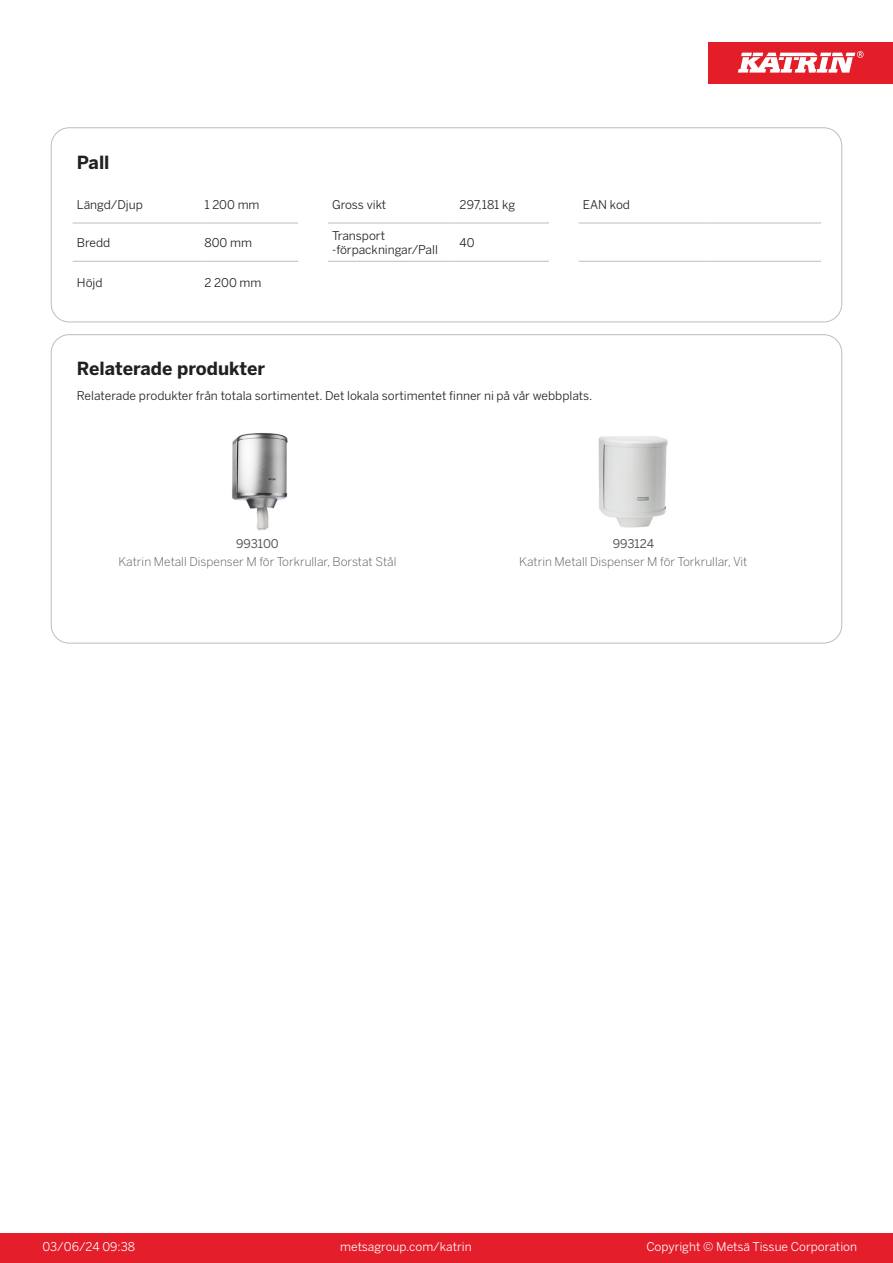
<style>
.page{position:relative;width:893px;height:1263px;background:#fff}
.page>*{position:absolute;margin:0;border:0;box-sizing:border-box;transform-origin:0 0}
.T_TableHeader{font:700 18px "Benton Sans";color:#231f20}
.T_TableBody{font:12px "Benton Sans";color:#231f20}
.T_RelatedName{font:300 12px "Benton Sans";color:#57585a}
.t1{font:12px "Benton Sans";color:#fff}
.T_RelatedCode{font:12px "Benton Sans";color:#57585a}
</style>
<div class="page">
<div style="left:0;top:1233px;width:893px;height:30px;background:#e41e2b"></div>
<div style="left:708px;top:43px;width:185px;height:41px;background:#e31e28"></div>
<svg style="left:738px;top:51px;width:126px;height:22px"></svg>
<hr style="left:73px;top:223px;width:127px;height:1px;background:#bcbdc0">
<hr style="left:200px;top:223px;width:98px;height:1px;background:#bcbdc0">
<hr style="left:328px;top:223px;width:127px;height:1px;background:#bcbdc0">
<hr style="left:455px;top:223px;width:94px;height:1px;background:#bcbdc0">
<hr style="left:579px;top:223px;width:127px;height:1px;background:#bcbdc0">
<hr style="left:706px;top:223px;width:115px;height:1px;background:#bcbdc0">
<hr style="left:73px;top:261px;width:127px;height:1px;background:#bcbdc0">
<hr style="left:200px;top:261px;width:98px;height:1px;background:#bcbdc0">
<hr style="left:328px;top:261px;width:127px;height:1px;background:#bcbdc0">
<hr style="left:455px;top:261px;width:94px;height:1px;background:#bcbdc0">
<hr style="left:579px;top:261px;width:127px;height:1px;background:#bcbdc0">
<hr style="left:706px;top:261px;width:115px;height:1px;background:#bcbdc0">
<div style="left:51px;top:128px;width:791px;height:194px;border:1px solid #bcbdc0;border-radius:18px"></div>
<img style="left:232px;top:433px;width:56px;height:97px">
<img style="left:598px;top:436px;width:70px;height:92px">
<p class="T_TableHeader" style="left:77px;top:151px;width:34px">Pall</p>
<p class="T_TableBody" style="left:77px;top:197px;width:68px">Längd/Djup</p>
<p class="T_TableBody" style="left:204px;top:197px;width:57px">1 200 mm</p>
<p class="T_TableBody" style="left:332px;top:197px;width:56px">Gross vikt</p>
<p class="T_TableBody" style="left:460px;top:197px;width:57px">297,181 kg</p>
<p class="T_TableBody" style="left:583px;top:197px;width:49px">EAN kod</p>
<p class="T_TableBody" style="left:77px;top:235px;width:35px">Bredd</p>
<p class="T_TableBody" style="left:204px;top:235px;width:49px">800 mm</p>
<p class="T_TableBody" style="left:332px;top:228px;width:55px">Transport</p>
<p class="T_TableBody" style="left:332px;top:243px;width:107px">-förpackningar/Pall</p>
<p class="T_TableBody" style="left:460px;top:235px;width:17px">40</p>
<p class="T_TableBody" style="left:77px;top:276px;width:27px">Höjd</p>
<p class="T_TableBody" style="left:204px;top:276px;width:58px">2 200 mm</p>
<p class="T_TableHeader" style="left:77px;top:357px;width:190px">Relaterade produkter</p>
<p class="T_TableBody" style="left:77px;top:388px;width:517px">Relaterade produkter från totala sortimentet. Det lokala sortimentet finner ni på vår webbplats.</p>
<p class="T_RelatedCode" style="left:236px;top:537px;width:44px">993100</p>
<p class="T_RelatedCode" style="left:613px;top:537px;width:43px">993124</p>
<p class="T_RelatedName" style="left:119px;top:555px;width:279px">Katrin Metall Dispenser M för Torkrullar, Borstat Stål</p>
<p class="T_RelatedName" style="left:519px;top:555px;width:230px">Katrin Metall Dispenser M för Torkrullar, Vit</p>
<p class="t1" style="left:43px;top:1239px;width:94px">03/06/24 09:38</p>
<p class="t1" style="left:340px;top:1239px;width:133px">metsagroup.com/katrin</p>
<p class="t1" style="left:646px;top:1239px;width:212px">Copyright © Metsä Tissue Corporation</p>
</div>
